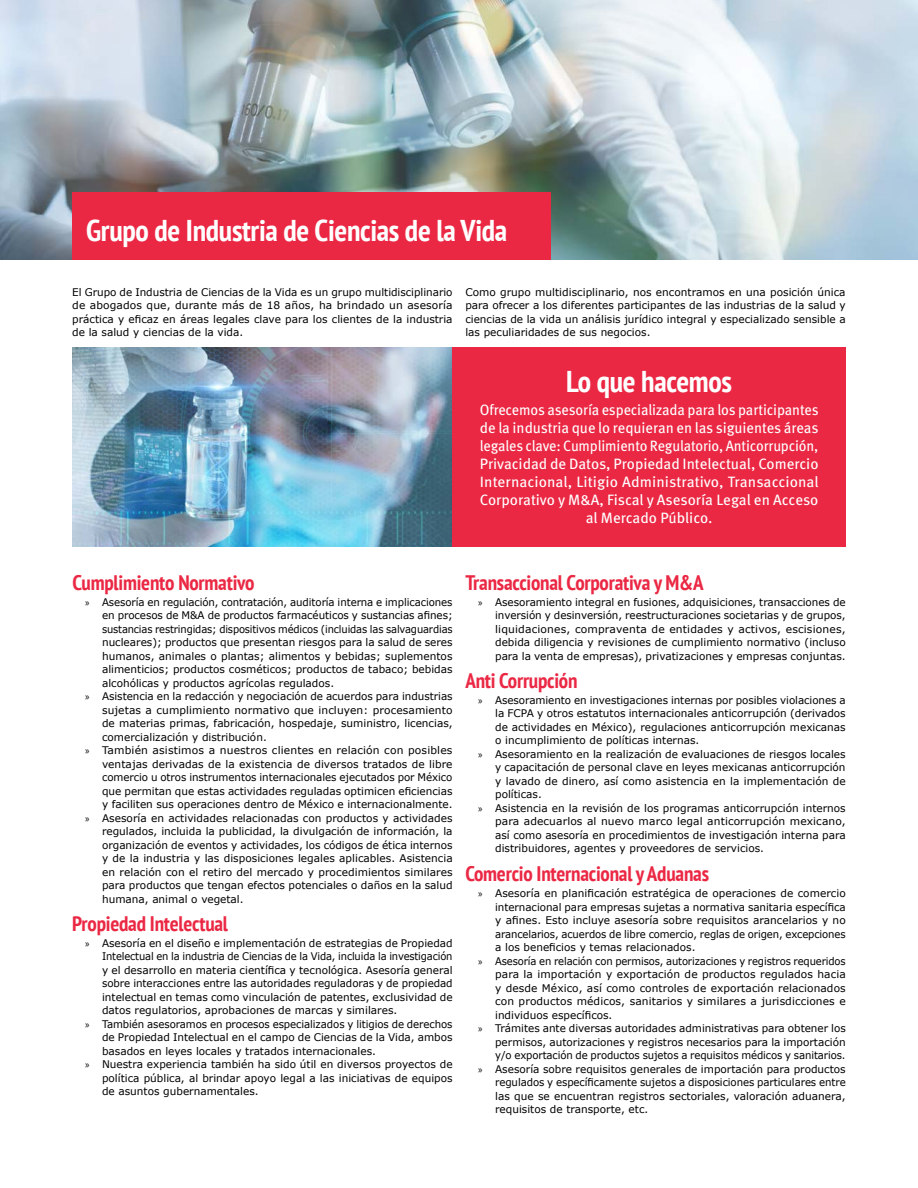
<style>
.page{position:relative;width:918px;height:1188px;background:#fff}
.page>*{position:absolute;margin:0;border:0;box-sizing:border-box;transform-origin:0 0}
.t1{font:700 condensed 30px "PT Sans";letter-spacing:-.01em;color:#fff}
.t2{font:700 condensed 21px "PT Sans";letter-spacing:-.01em;color:#eb2844}
.t3{font:15px/18px "Meta Pro";letter-spacing:-.01em;color:#fff;text-align:center;scale:.95 1}
.t4{font:10.5px/13.5px "Verdana";color:#000;text-align:justify}
.t5{font:10.5px "Verdana";color:#000;scale:.95 1}
.t6{font:10.5px "Verdana";color:#000;scale:.96 1}
.s1{font-family:"Myriad Pro"}
</style>
<div class="page">
<img style="left:0;top:0;width:918px;height:260px">
<div style="left:72px;top:192px;width:479px;height:68px;background:#eb2844"></div>
<img style="left:72px;top:347px;width:381px;height:200px">
<div style="left:453px;top:347px;width:393px;height:200px;background:#eb2844"></div>
<h1 class="t1" style="left:86px;top:211px;width:423px">Grupo de Industria de Ciencias de la Vida</h1>
<p class="t4" style="left:72px;top:286px;width:382px">El Grupo de Industria de Ciencias de la Vida es un grupo multidisciplinario de abogados que, durante más de 18 años, ha brindado un asesoría práctica y eficaz en áreas legales clave para los clientes de la industria de la salud y ciencias de la vida.</p>
<p class="t4" style="left:465px;top:286px;width:382px">Como grupo multidisciplinario, nos encontramos en una posición única para ofrecer a los diferentes participantes de las industrias de la salud y ciencias de la vida un análisis jurídico integral y especializado sensible a las peculiaridades de sus negocios.</p>
<h1 class="t1" style="left:566px;top:362px;width:167px">Lo que hacemos</h1>
<p class="t3" style="left:480px;top:400px;width:358px">Ofrecemos asesoría especializada para los participantes de la industria que lo requieran en las siguientes áreas legales clave: Cumplimiento Regulatorio, Anticorrupción, Privacidad de Datos, Propiedad Intelectual, Comercio Internacional, Litigio Administrativo, Transaccional Corporativo y M&amp;A, Fiscal y Asesoría Legal en Acceso al Mercado Público.</p>
<h2 class="t2" style="left:72px;top:569px;width:184px">Cumplimiento Normativo</h2>
<h2 class="t2" style="left:465px;top:569px;width:240px">Transaccional Corporativa y M&amp;A</h2>
<p class="t4" style="left:85px;top:595px;width:369px"><span class="s1">»</span> Asesoría en regulación, contratación, auditoría interna e implicaciones</p>
<p class="t4" style="left:102px;top:609px;width:352px">en procesos de M&amp;A de productos farmacéuticos y sustancias afines;</p>
<p class="t5" style="left:102px;top:622px;width:371px">sustancias restringidas; dispositivos médicos (incluidas las salvaguardias</p>
<p class="t4" style="left:102px;top:636px;width:352px">nucleares); productos que presentan riesgos para la salud de seres</p>
<p class="t4" style="left:102px;top:649px;width:352px">humanos, animales o plantas; alimentos y bebidas; suplementos</p>
<p class="t4" style="left:102px;top:663px;width:352px">alimenticios; productos cosméticos; productos de tabaco; bebidas</p>
<p class="t4" style="left:102px;top:676px;width:234px">alcohólicas y productos agrícolas regulados.</p>
<p class="t4" style="left:85px;top:690px;width:369px"><span class="s1">»</span> Asistencia en la redacción y negociación de acuerdos para industrias</p>
<p class="t4" style="left:102px;top:703px;width:352px">sujetas a cumplimiento normativo que incluyen: procesamiento</p>
<p class="t4" style="left:102px;top:717px;width:352px">de materias primas, fabricación, hospedaje, suministro, licencias,</p>
<p class="t4" style="left:102px;top:730px;width:166px">comercialización y distribución.</p>
<p class="t4" style="left:85px;top:744px;width:369px"><span class="s1">»</span> También asistimos a nuestros clientes en relación con posibles</p>
<p class="t4" style="left:102px;top:757px;width:352px">ventajas derivadas de la existencia de diversos tratados de libre</p>
<p class="t4" style="left:102px;top:771px;width:352px">comercio u otros instrumentos internacionales ejecutados por México</p>
<p class="t4" style="left:102px;top:784px;width:352px">que permitan que estas actividades reguladas optimicen eficiencias</p>
<p class="t4" style="left:102px;top:798px;width:352px">y faciliten sus operaciones dentro de México e internacionalmente.</p>
<p class="t4" style="left:85px;top:811px;width:369px"><span class="s1">»</span> Asesoría en actividades relacionadas con productos y actividades</p>
<p class="t4" style="left:102px;top:825px;width:352px">regulados, incluida la publicidad, la divulgación de información, la</p>
<p class="t4" style="left:102px;top:838px;width:352px">organización de eventos y actividades, los códigos de ética internos</p>
<p class="t4" style="left:102px;top:852px;width:352px">y de la industria y las disposiciones legales aplicables. Asistencia</p>
<p class="t4" style="left:102px;top:865px;width:352px">en relación con el retiro del mercado y procedimientos similares</p>
<p class="t4" style="left:102px;top:879px;width:352px">para productos que tengan efectos potenciales o daños en la salud</p>
<p class="t4" style="left:102px;top:892px;width:143px">humana, animal o vegetal.</p>
<h2 class="t2" style="left:72px;top:910px;width:157px">Propiedad Intelectual</h2>
<p class="t4" style="left:85px;top:936px;width:369px"><span class="s1">»</span> Asesoría en el diseño e implementación de estrategias de Propiedad</p>
<p class="t5" style="left:102px;top:950px;width:371px">Intelectual en la industria de Ciencias de la Vida, incluida la investigación</p>
<p class="t4" style="left:102px;top:963px;width:352px">y el desarrollo en materia científica y tecnológica. Asesoría general</p>
<p class="t4" style="left:102px;top:977px;width:352px">sobre interacciones entre las autoridades reguladoras y de propiedad</p>
<p class="t4" style="left:102px;top:990px;width:352px">intelectual en temas como vinculación de patentes, exclusividad de</p>
<p class="t4" style="left:102px;top:1004px;width:297px">datos regulatorios, aprobaciones de marcas y similares.</p>
<p class="t4" style="left:85px;top:1017px;width:369px"><span class="s1">»</span> También asesoramos en procesos especializados y litigios de derechos</p>
<p class="t4" style="left:102px;top:1031px;width:352px">de Propiedad Intelectual en el campo de Ciencias de la Vida, ambos</p>
<p class="t4" style="left:102px;top:1044px;width:275px">basados en leyes locales y tratados internacionales.</p>
<p class="t4" style="left:85px;top:1058px;width:369px"><span class="s1">»</span> Nuestra experiencia también ha sido útil en diversos proyectos de</p>
<p class="t4" style="left:102px;top:1071px;width:352px">política pública, al brindar apoyo legal a las iniciativas de equipos</p>
<p class="t4" style="left:102px;top:1085px;width:158px">de asuntos gubernamentales.</p>
<p class="t4" style="left:495px;top:595px;width:352px;text-indent:-17px"><span class="s1">»</span> Asesoramiento integral en fusiones, adquisiciones, transacciones de inversión y desinversión, reestructuraciones societarias y de grupos, liquidaciones, compraventa de entidades y activos, escisiones, debida diligencia y revisiones de cumplimiento normativo (incluso para la venta de empresas), privatizaciones y empresas conjuntas.</p>
<h2 class="t2" style="left:465px;top:667px;width:114px">Anti Corrupción</h2>
<p class="t4" style="left:478px;top:693px;width:369px"><span class="s1">»</span> Asesoramiento en investigaciones internas por posibles violaciones a</p>
<p class="t4" style="left:495px;top:707px;width:352px">la FCPA y otros estatutos internacionales anticorrupción (derivados</p>
<p class="t4" style="left:495px;top:720px;width:352px">de actividades en México), regulaciones anticorrupción mexicanas</p>
<p class="t4" style="left:495px;top:734px;width:206px">o incumplimiento de políticas internas.</p>
<p class="t4" style="left:478px;top:747px;width:369px"><span class="s1">»</span> Asesoramiento en la realización de evaluaciones de riesgos locales</p>
<p class="t4" style="left:495px;top:761px;width:352px">y capacitación de personal clave en leyes mexicanas anticorrupción</p>
<p class="t4" style="left:495px;top:774px;width:352px">y lavado de dinero, así como asistencia en la implementación de</p>
<p class="t4" style="left:495px;top:788px;width:48px">políticas.</p>
<p class="t4" style="left:478px;top:801px;width:369px"><span class="s1">»</span> Asistencia en la revisión de los programas anticorrupción internos</p>
<p class="t4" style="left:495px;top:815px;width:352px">para adecuarlos al nuevo marco legal anticorrupción mexicano,</p>
<p class="t4" style="left:495px;top:828px;width:352px">así como asesoría en procedimientos de investigación interna para</p>
<p class="t4" style="left:495px;top:842px;width:270px">distribuidores, agentes y proveedores de servicios.</p>
<p class="t4" style="left:478px;top:887px;width:369px"><span class="s1">»</span> Asesoría en planificación estratégica de operaciones de comercio</p>
<p class="t4" style="left:495px;top:900px;width:352px">internacional para empresas sujetas a normativa sanitaria específica</p>
<p class="t4" style="left:495px;top:914px;width:352px">y afines. Esto incluye asesoría sobre requisitos arancelarios y no</p>
<p class="t6" style="left:495px;top:927px;width:367px">arancelarios, acuerdos de libre comercio, reglas de origen, excepciones</p>
<p class="t4" style="left:495px;top:941px;width:202px">a los beneficios y temas relacionados.</p>
<p class="t5" style="left:478px;top:954px;width:388px"><span class="s1">»</span> Asesoría en relación con permisos, autorizaciones y registros requeridos</p>
<p class="t4" style="left:495px;top:968px;width:352px">para la importación y exportación de productos regulados hacia</p>
<p class="t4" style="left:495px;top:981px;width:352px">y desde México, así como controles de exportación relacionados</p>
<p class="t4" style="left:495px;top:995px;width:352px">con productos médicos, sanitarios y similares a jurisdicciones e</p>
<p class="t4" style="left:495px;top:1008px;width:119px">individuos específicos.</p>
<p class="t4" style="left:478px;top:1022px;width:369px"><span class="s1">»</span> Trámites ante diversas autoridades administrativas para obtener los</p>
<p class="t4" style="left:495px;top:1035px;width:352px">permisos, autorizaciones y registros necesarios para la importación</p>
<p class="t6" style="left:495px;top:1049px;width:367px">y/o exportación de productos sujetos a requisitos médicos y sanitarios.</p>
<p class="t4" style="left:478px;top:1062px;width:369px"><span class="s1">»</span> Asesoría sobre requisitos generales de importación para productos</p>
<p class="t4" style="left:495px;top:1076px;width:352px">regulados y específicamente sujetos a disposiciones particulares entre</p>
<p class="t4" style="left:495px;top:1089px;width:352px">las que se encuentran registros sectoriales, valoración aduanera,</p>
<p class="t4" style="left:495px;top:1103px;width:155px">requisitos de transporte, etc.</p>
<h2 class="t2" style="left:465px;top:859px;width:245px">Comercio Internacional y Aduanas</h2>
</div>
